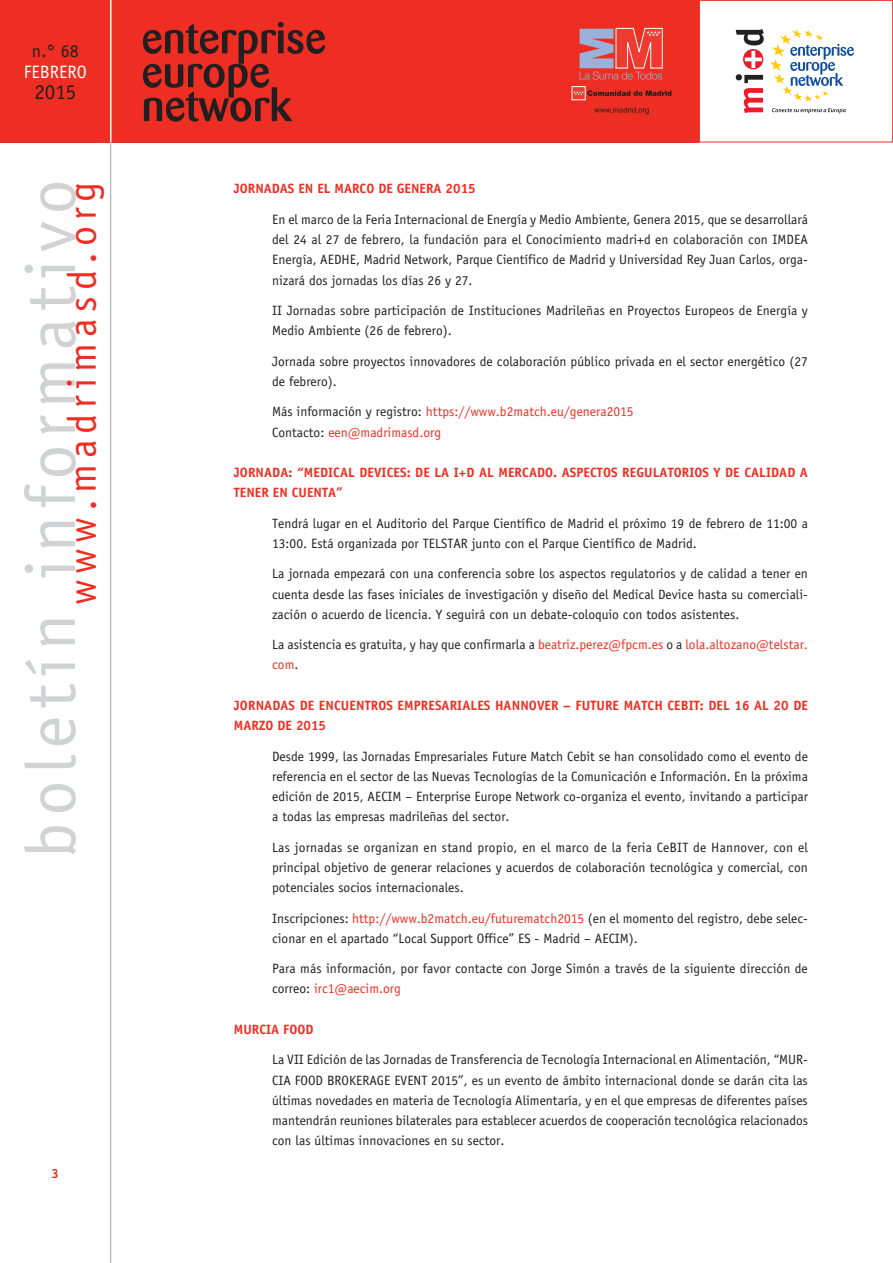
<style>
.page{position:relative;width:893px;height:1263px;background:#fff}
.page>*{position:absolute;margin:0;border:0;box-sizing:border-box;transform-origin:0 0}
.t1{font:70.35px "Officina Sans";letter-spacing:.1em;color:#d1d2d4}
.t2{font:40.2px "Officina Sans";letter-spacing:.15em;color:#ee2e22}
.t3{font:21px "Officina Sans";color:#231f20}
.t4{font:18px "Officina Sans";color:#fff}
.t5{font:18px "Officina Sans";color:#231f20}
.t6{font:13.5px/20.2px "Officina Sans";color:#231f20}
.t7{font:700 13.5px "Officina Sans";letter-spacing:.005em;color:#ee2e22}
.t8{font:13.5px/20.2px "Officina Sans";color:#ee2e22}
.t9{font:700 13.35px "Officina Sans";color:#ee2e22}
.s1{color:#231f20}
.s2{color:#ee2e22}
</style>
<div class="page">
<div style="left:0;top:0;width:699px;height:142px;background:#ee2e22"></div>
<hr style="left:110px;top:0;width:1px;height:1263px;background:#a8a9ad">
<div style="left:699px;top:0;width:194px;height:142px;background:#fff;border:1px solid #ee2e22"></div>
<svg style="left:143px;top:22px;width:182px;height:100px"></svg>
<svg style="left:770px;top:29px;width:84px;height:73px"></svg>
<svg style="left:772px;top:108px;width:74px;height:5px"></svg>
<svg style="left:743px;top:49px;width:20px;height:20px"></svg>
<svg style="left:736px;top:74px;width:27px;height:39px"></svg>
<svg style="left:745px;top:51px;width:17px;height:17px"></svg>
<svg style="left:736px;top:29px;width:28px;height:16px"></svg>
<svg style="left:594px;top:107px;width:55px;height:7px"></svg>
<div style="left:572px;top:87px;width:13px;height:13px;background:#ee3b32"></div>
<div style="left:572px;top:86px;width:13px;height:14px;border:1px solid #fff"></div>
<svg style="left:573px;top:90px;width:99px;height:6px"></svg>
<svg style="left:579px;top:28px;width:84px;height:52px"></svg>
<hr style="left:110px;top:0;width:1px;height:142px;background:#fff">
<h3 class="t5" style="left:32px;top:40px;width:48px">n.° 68</h3>
<h3 class="t4" style="left:24px;top:61px;width:65px">febrero</h3>
<h3 class="t3" style="left:34px;top:80px;width:43px">2015</h3>
<h1 class="t1" style="left:10px;top:858px;width:680px;rotate:-90deg">boletín informativo</h1>
<h2 class="t2" style="left:59px;top:605px;width:425px;rotate:-90deg">www.madrimasd.org</h2>
<p class="t9" style="left:52px;top:1165px;width:9px">3</p>
<p class="t7" style="left:234px;top:180px;width:15px">JORNADA</p>
<p class="t7" style="left:288px;top:180px;width:56px">S ENELMARCO</p>
<p class="t7" style="left:378px;top:180px;width:35px">DE GENERA</p>
<p class="t7" style="left:446px;top:180px;width:32px">2015</p>
<p class="t6" style="left:272px;top:209px;width:537px">En el marco de la Feria Internacional de Energía y Medio Ambiente, Genera 2015, que se desarrollará del 24 al 27 de febrero, la fundación para el Conocimiento madri+d en colaboración con IM DEA Energía, AE DHE, Madrid Network, Parque Científico de Madrid y U niversidad Rey Juan Carlos, orga&shy;nizará dos jornadas los días 26 y 27.</p>
<p class="t6" style="left:272px;top:300px;width:537px">II Jornadas sobre participación de Instituciones Madrileñas en Proyectos Europeos de Energía y<br>Medio Ambiente (26 de febrero).</p>
<p class="t6" style="left:272px;top:351px;width:537px">Jornada sobre proyectos innovadores de colaboración público privada en el sector energético (27 de febrero).</p>
<p class="t8" style="left:272px;top:402px;width:363px"><span class="s1">Más información y registro:</span> https://www.b2match.eu/genera2015<br><span class="s1">Contacto:</span> een@madrimasd.org</p>
<p class="t7" style="left:234px;top:464px;width:351px">JORNADA: “MEDICAL DEVICES: DE LA I+D AL MERCADO. ASPECTO</p>
<p class="t7" style="left:611px;top:464px;width:50px">S REGULATORIO</p>
<p class="t7" style="left:703px;top:464px;width:50px">S Y DE CALIDAD</p>
<p class="t7" style="left:800px;top:464px;width:9px">A</p>
<p class="t7" style="left:234px;top:484px;width:8px">TENER</p>
<p class="t7" style="left:273px;top:484px;width:43px">EN CUENTA</p>
<p class="t7" style="left:336px;top:484px;width:8px">”</p>
<p class="t6" style="left:272px;top:513px;width:537px">Tendrá lugar en el Auditorio del Parque Científico de Madrid el próximo 19 de febrero de 11:00 a<br>13:00. Está organizada por TELSTAR</p>
<p class="t6" style="left:472px;top:533px;width:227px">junto con el Parque Científico de Madrid.</p>
<p class="t6" style="left:272px;top:564px;width:537px;text-align:justify">La jornada empezará con una conferencia sobre los aspectos regulatorios y de calidad a tener en cuenta desde las fases iniciales de investigación y diseño del Medical Device hasta su comerciali&shy;zación o acuerdo de licencia. Y seguirá con un debate-coloquio con todos asistentes.</p>
<p class="t8" style="left:272px;top:634px;width:537px"><span class="s1">La asistencia es gratuita, y hay que confirmarla a</span> beatriz.perez@fpcm.es <span class="s1">o a</span> lola.altozano@telstar. com<span class="s1">.</span></p>
<p class="t7" style="left:234px;top:697px;width:16px">JORNADA</p>
<p class="t7" style="left:289px;top:697px;width:69px">S DE ENCUENTRO</p>
<p class="t7" style="left:386px;top:697px;width:27px">S EMPRE</p>
<p class="t7" style="left:435px;top:697px;width:15px">SARIALE</p>
<p class="t7" style="left:484px;top:697px;width:20px">S HANNOVER</p>
<p class="t7" style="left:563px;top:697px;width:238px">– FUTURE MATCH CEBIT: DEL 16 AL 20 DE</p>
<p class="t7" style="left:234px;top:717px;width:9px">MAR</p>
<p class="t7" style="left:259px;top:717px;width:69px">ZO DE 2015</p>
<p class="t6" style="left:272px;top:746px;width:537px;text-align:justify">Desde 1999, las Jornadas Empresariales Future Match Cebit se han consolidado como el evento de referencia en el sector de las N uevas Tecnologías de la Comunicación e Información. En la próxima edición de 2015, AECIM</p>
<p class="t6" style="left:272px;top:786px;width:537px;text-indent:133px">– Enterprise Europe Network co-organiza el evento, invitando a participar a todas las empresas madrileñas del sector.</p>
<p class="t6" style="left:272px;top:837px;width:405px">Las jornadas se organizan en stand propio, en el marco de la feria CeBIT</p>
<p class="t6" style="left:272px;top:837px;width:537px;text-align:justify;text-indent:421px">de Hannover, con el principal objetivo de generar relaciones y acuerdos de colaboración tecnológica y comercial, con potenciales socios internacionales.</p>
<p class="t6" style="left:272px;top:908px;width:537px">Inscripciones: <span class="s2">http://www.b2match.eu/futurematch2015</span> (en el momento del registro, debe selec&shy;cionar en el apartado “Local Support Office” ES - Madrid – AECIM</p>
<p class="t6" style="left:629px;top:928px;width:10px">).</p>
<p class="t6" style="left:272px;top:958px;width:537px">Para más información, por favor contacte con Jorge Simón a través de la siguiente dirección de correo: <span class="s2">irc1@aecim.org</span></p>
<p class="t7" style="left:234px;top:1021px;width:81px">MURCIA FOOD</p>
<p class="t6" style="left:272px;top:1050px;width:537px">La VII Edición de las Jornadas de Transferencia de Tecnología Internacional en Alimentación, “MUR-<br>CIA FOOD BROKERAGEEVENT</p>
<p class="t6" style="left:272px;top:1070px;width:537px;text-align:justify;text-indent:159px">2015”, es un evento de ámbito internacional donde se darán cita las últimas novedades en materia de Tecnología Alimentaría, y en el que empresas de diferentes países mantendrán reuniones bilaterales para establecer acuerdos de cooperación tecnológica relacionados con las últimas innovaciones en su sector.</p>
</div>
